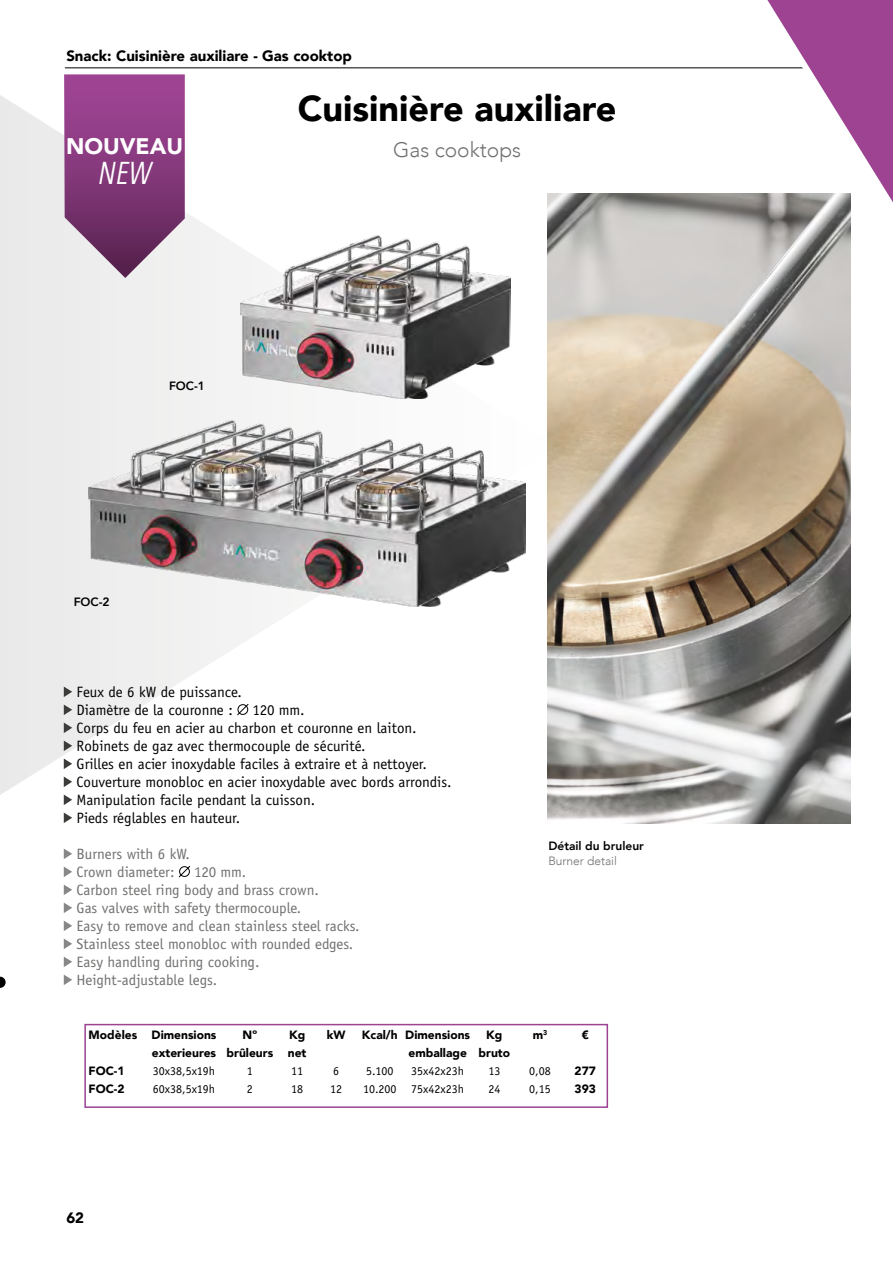
<style>
.page{position:relative;width:893px;height:1263px;background:#fff}
.page>*{position:absolute;margin:0;border:0;box-sizing:border-box;transform-origin:0 0}
.t1{font:900 36px "Avenir";color:#000}
.t2{font:italic 31.5px "Avenir Next Condensed";color:#fff}
.t3{font:900 22.5px "Avenir";color:#fff}
.t4{font:300 21px "Avenir";color:#717170}
.t5{font:15px/18px "Officina Sans Std";color:#000}
.t6{font:15px/18px "Officina Sans Std";color:#71706f}
.t7{font:900 15px "Avenir";color:#000}
.t8{font:900 12px/18px "Avenir";color:#000}
.t9{font:12px/18px "Officina Sans Std";color:#000}
.t10{font:800 12px "Avenir";color:#000}
.t11{font:300 12px "Avenir";color:#71706f}
</style>
<div class="page">
<hr style="left:65px;top:67px;width:795px;height:1px;background:#000">
<svg style="left:0;top:95px;width:526px;height:707px"></svg>
<svg style="left:750px;top:0;width:143px;height:220px"></svg>
<div style="left:84px;top:1024px;width:524px;height:84px;border:2px solid #9d4392"></div>
<img style="left:547px;top:193px;width:303px;height:630px">
<img style="left:89px;top:421px;width:436px;height:186px">
<img style="left:241px;top:236px;width:269px;height:162px">
<svg style="left:64px;top:74px;width:121px;height:204px;background:#94538c"></svg>
<svg style="left:64px;top:686px;width:8px;height:11px"></svg>
<svg style="left:64px;top:704px;width:8px;height:11px"></svg>
<svg style="left:237px;top:703px;width:12px;height:13px"></svg>
<svg style="left:64px;top:722px;width:8px;height:11px"></svg>
<svg style="left:64px;top:740px;width:8px;height:11px"></svg>
<svg style="left:64px;top:758px;width:8px;height:11px"></svg>
<svg style="left:64px;top:776px;width:8px;height:11px"></svg>
<svg style="left:64px;top:794px;width:8px;height:11px"></svg>
<svg style="left:64px;top:812px;width:8px;height:11px"></svg>
<svg style="left:64px;top:849px;width:8px;height:10px"></svg>
<svg style="left:64px;top:867px;width:8px;height:10px"></svg>
<svg style="left:178px;top:865px;width:13px;height:13px"></svg>
<svg style="left:64px;top:885px;width:8px;height:10px"></svg>
<svg style="left:64px;top:903px;width:8px;height:10px"></svg>
<svg style="left:64px;top:921px;width:8px;height:10px"></svg>
<svg style="left:64px;top:939px;width:8px;height:10px"></svg>
<svg style="left:64px;top:957px;width:8px;height:10px"></svg>
<svg style="left:64px;top:975px;width:8px;height:10px"></svg>
<svg style="left:0;top:977px;width:6px;height:11px"></svg>
<p class="t7" style="left:66px;top:42px;width:287px">Snack: Cuisinière auxiliare - Gas cooktop</p>
<h3 class="t3" style="left:66px;top:126px;width:119px">NOUVEAU</h3>
<h2 class="t2" style="left:98px;top:154px;width:55px">NEW</h2>
<p class="t10" style="left:169px;top:376px;width:37px">FOC-1</p>
<p class="t10" style="left:74px;top:592px;width:37px">FOC-2</p>
<h1 class="t1" style="left:298px;top:78px;width:320px">Cuisinière auxiliare</h1>
<h3 class="t4" style="left:393px;top:137px;width:130px">Gas cooktops</h3>
<p class="t5" style="left:77px;top:683px;width:167px">Feux de 6 kW de puissance.<br>Diamètre de la couronne :</p>
<p class="t5" style="left:77px;top:701px;width:376px;text-indent:176px">120 mm.<br>Corps du feu en acier au charbon et couronne en laiton.<br>Robinets de gaz avec thermocouple de sécurité.<br>Grilles en acier inoxydable faciles à extraire et à nettoyer.<br>Couverture monobloc en acier inoxydable avec bords arrondis.<br>Manipulation facile pendant la cuisson.<br>Pieds réglables en hauteur.</p>
<p class="t6" style="left:77px;top:845px;width:115px">Burners with 6 kW.<br>Crown diameter:</p>
<p class="t6" style="left:77px;top:863px;width:285px;text-indent:118px">120 mm.<br>Carbon steel ring body and brass crown.<br>Gas valves with safety thermocouple.<br>Easy to remove and clean stainless steel racks.<br>Stainless steel monobloc with rounded edges.<br>Easy handling during cooking.<br>Height-adjustable legs.</p>
<p class="t8" style="left:89px;top:1026px;width:50px">Modèles</p>
<p class="t8" style="left:89px;top:1062px;width:37px">FOC-1<br>FOC-2</p>
<p class="t8" style="left:152px;top:1026px;width:66px">Dimensions exterieures</p>
<p class="t9" style="left:153px;top:1062px;width:64px">30x38,5x19h<br>60x38,5x19h</p>
<p class="t8" style="left:227px;top:1026px;width:48px;text-align:center">Nº brûleurs</p>
<p class="t9" style="left:247px;top:1062px;width:7px">1<br>2</p>
<p class="t8" style="left:288px;top:1026px;width:20px">Kg net</p>
<p class="t9" style="left:291px;top:1062px;width:13px">11<br>18</p>
<p class="t8" style="left:327px;top:1026px;width:20px">kW</p>
<p class="t9" style="left:330px;top:1062px;width:13px">6<br>12</p>
<p class="t8" style="left:362px;top:1026px;width:37px">Kcal/h</p>
<p class="t9" style="left:363px;top:1062px;width:35px">5.100<br>10.200</p>
<p class="t8" style="left:405px;top:1026px;width:66px">Dimensions emballage</p>
<p class="t9" style="left:411px;top:1062px;width:54px">35x42x23h<br>75x42x23h</p>
<p class="t8" style="left:479px;top:1026px;width:33px;text-align:center">Kg bruto</p>
<p class="t9" style="left:488px;top:1062px;width:13px">13<br>24</p>
<p class="t10" style="left:548px;top:836px;width:97px">Détail du bruleur</p>
<p class="t11" style="left:548px;top:854px;width:70px">Burner detail</p>
<p class="t8" style="left:533px;top:1026px;width:16px">m<sup>3</sup></p>
<p class="t9" style="left:529px;top:1062px;width:23px">0,08<br>0,15</p>
<p class="t8" style="left:582px;top:1026px;width:9px">€</p>
<p class="t8" style="left:575px;top:1062px;width:23px">277<br>393</p>
<p class="t7" style="left:66px;top:1204px;width:19px">62</p>
</div>
